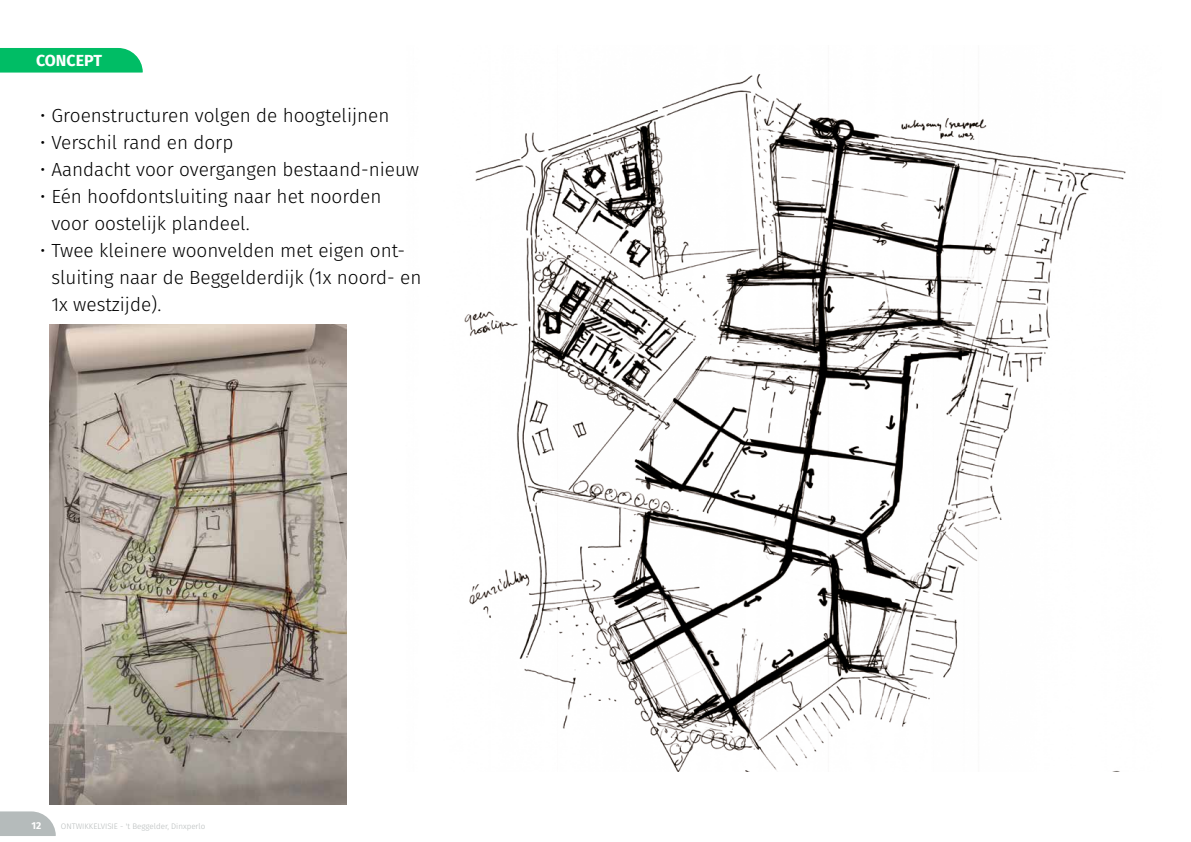
<style>
.page{position:relative;width:1191px;height:842px;background:#fff}
.page>*{position:absolute;margin:0;border:0;box-sizing:border-box;transform-origin:0 0}
.t1{font:300 19px/27px "Fira Sans";color:#000}
.t2{font:700 16px "Fira Sans";color:#fff}
.t3{font:700 10px "Fira Sans";color:#fff}
.t4{font:300 8px "Fira Sans";color:#b5baba}
</style>
<div class="page">
<svg style="left:0;top:811px;width:56px;height:25px"></svg>
<svg style="left:0;top:48px;width:143px;height:25px;background:#0ec06d"></svg>
<img style="left:464px;top:74px;width:662px;height:697px">
<img style="left:49px;top:324px;width:298px;height:480px">
<p class="t2" style="left:36px;top:46px;width:67px">CONCEPT</p>
<p class="t1" style="left:40px;top:102px;width:351px">• Groenstructuren volgen de hoogtelijnen</p>
<p class="t1" style="left:40px;top:129px;width:195px">• Verschil rand en dorp</p>
<p class="t1" style="left:40px;top:156px;width:381px">• Aandacht voor overgangen bestaand-nieuw</p>
<p class="t1" style="left:51px;top:183px;width:331px;text-indent:-11px">• Eén hoofdontsluiting naar het noorden voor oostelijk plandeel.</p>
<p class="t1" style="left:51px;top:237px;width:371px;text-indent:-11px">• Twee kleinere woonvelden met eigen ont&shy;sluiting naar de Beggelderdijk (1x noord- en<br>1x westzijde).</p>
<p class="t3" style="left:31px;top:817px;width:11px">12</p>
<p class="t4" style="left:61px;top:821px;width:146px">ONTWIKKELVISIE - 't Beggelder, Dinxperlo</p>
</div>
